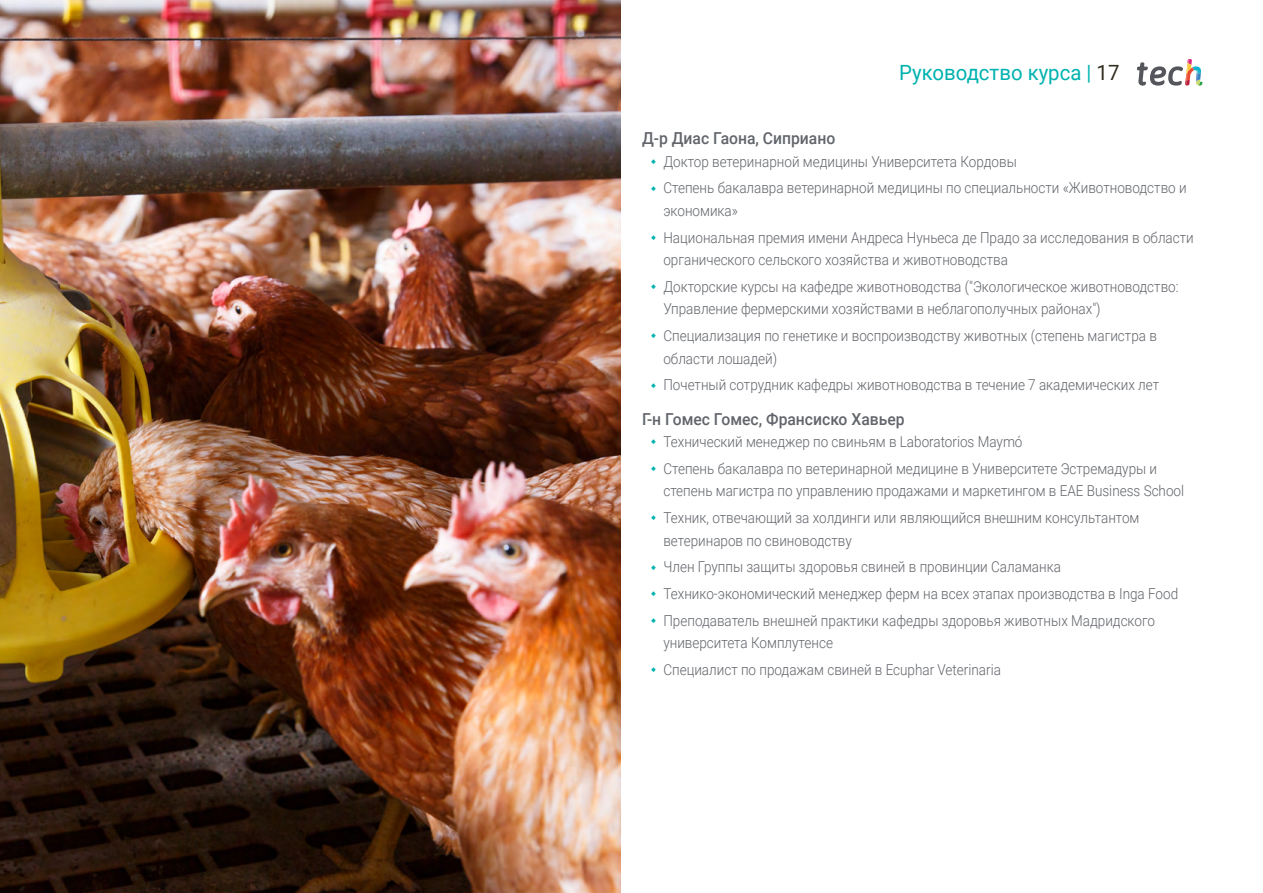
<style>
.page{position:relative;width:1263px;height:893px;background:#fff}
.page>*{position:absolute;margin:0;border:0;box-sizing:border-box;transform-origin:0 0}
.t1{font:21px "Roboto";color:#00b2af}
.t2{font:500 16.5px "Roboto";color:#61646a;scale:.95 1}
.t3{font:300 15px/26.7px "Roboto";color:#61646a;scale:.9 1}
.s1{color:#312e20}
</style>
<div class="page">
<img style="left:0;top:0;width:621px;height:893px">
<svg style="left:1137px;top:59px;width:65px;height:27px"></svg>
<h1 class="t1" style="left:899px;top:57px;width:222px">Руководство курса | <span class="s1">17</span></h1>
<p class="t2" style="left:642px;top:127px;width:205px">Д-р Диас Гаона, Сиприано</p>
<p class="t3" style="left:663px;top:147px;width:583px">Доктор ветеринарной медицины Университета Кордовы<br>Степень бакалавра ветеринарной медицины по специальности «Животноводство и</p>
<p class="t3" style="left:663px;top:197px;width:591px">экономика»<br>Национальная премия имени Андреса Нуньеса де Прадо за исследования в области</p>
<p class="t3" style="left:663px;top:246px;width:574px">органического сельского хозяйства и животноводства<br>Докторские курсы на кафедре животноводства ("Экологическое животноводство:</p>
<p class="t3" style="left:663px;top:295px;width:550px">Управление фермерскими хозяйствами в неблагополучных районах")<br>Специализация по генетике и воспроизводству животных (степень магистра в</p>
<p class="t3" style="left:663px;top:344px;width:552px">области лошадей)<br>Почетный сотрудник кафедры животноводства в течение 7 академических лет</p>
<p class="t2" style="left:642px;top:407px;width:278px">Г-н Гомес Гомес, Франсиско Хавьер</p>
<p class="t3" style="left:663px;top:428px;width:550px">Технический менеджер по свиньям в Laboratorios Maymó<br>Степень бакалавра по ветеринарной медицине в Университете Эстремадуры и</p>
<p class="t3" style="left:663px;top:477px;width:580px">степень магистра по управлению продажами и маркетингом в EAE Business School<br>Техник, отвечающий за холдинги или являющийся внешним консультантом</p>
<p class="t3" style="left:663px;top:526px;width:573px">ветеринаров по свиноводству<br>Член Группы защиты здоровья свиней в провинции Саламанка Технико-экономический менеджер ферм на всех этапах производства в Inga Food Преподаватель внешней практики кафедры здоровья животных Мадридского</p>
<p class="t3" style="left:663px;top:629px;width:377px">университета Комплутенсе<br>Специалист по продажам свиней в Ecuphar Veterinaria</p>
</div>
